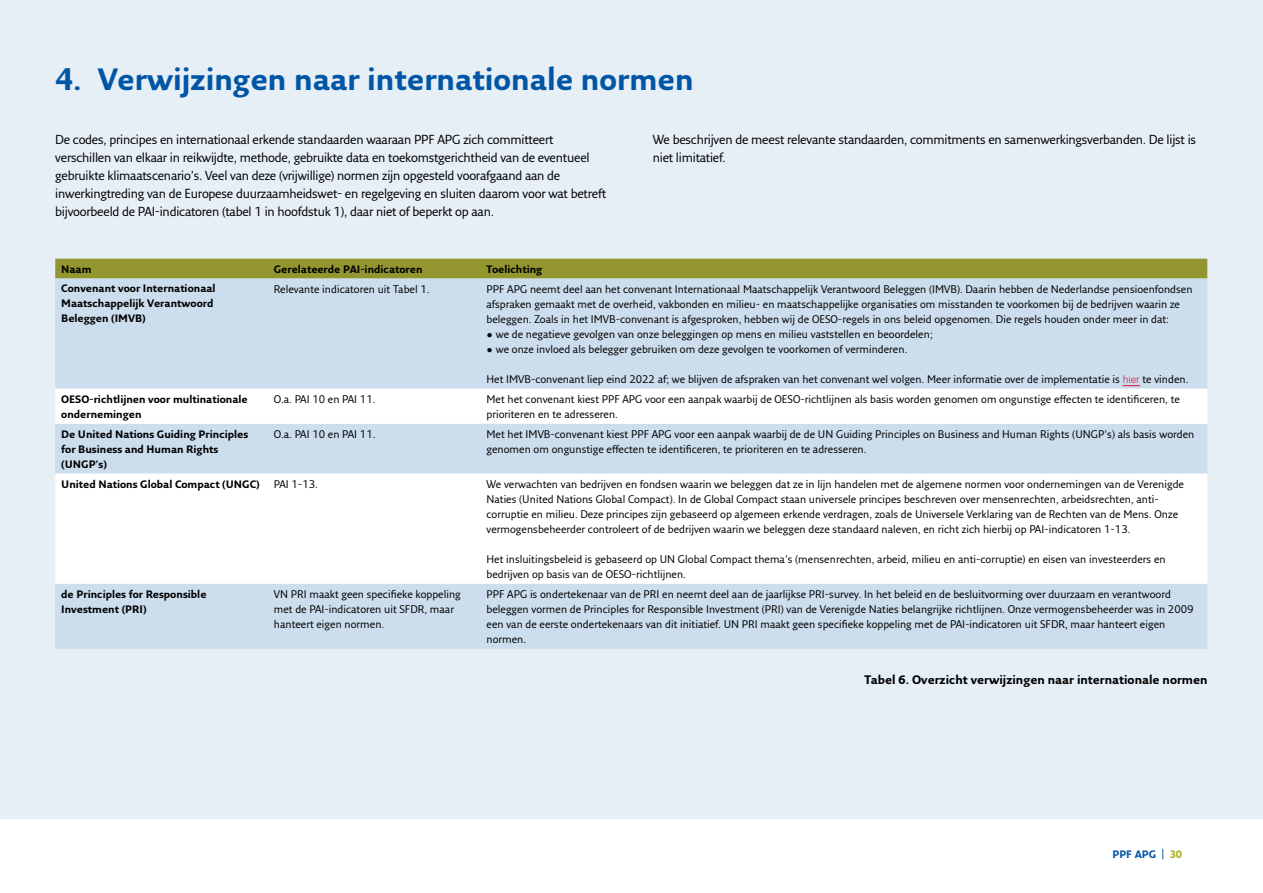
<style>
.page{position:relative;width:1263px;height:893px;background:#fff}
.page>*{position:absolute;margin:0;border:0;box-sizing:border-box;transform-origin:0 0}
.t1{font:700 30px "Fresco Sans Plus Pro";color:#0056a4}
.t2{font:12.75px/18px "Fresco Sans Pro";letter-spacing:-.02em;color:#000}
.t3{font:700 12px "Fresco Sans Plus Pro";color:#000}
.t4{font:10.8px/15px "Fresco Sans Pro";color:#000}
.t5{font:700 10.5px/15px "Fresco Sans Plus Pro";color:#000}
.t6{font:700 10.5px "Fresco Sans Plus Pro";color:#0056a4}
.s1{font-family:"Calibre";font-weight:300;font-size:12px;color:#dd0b2b}
.s2{color:#adaf1b}
</style>
<div class="page">
<div style="left:0;top:0;width:1263px;height:819px;background:#e6eef6"></div>
<div style="left:55px;top:259px;width:1152px;height:20px;background:#93952e"></div>
<div style="left:55px;top:279px;width:1152px;height:370px;background:#ccdded"></div>
<svg style="left:55px;top:389px;width:1152px;height:195px;fill:#fff"></svg>
<svg style="left:1123px;top:385px;width:17px;height:1px"></svg>
<h1 class="t1" style="left:55px;top:60px;width:640px">4. Verwijzingen naar internationale normen</h1>
<p class="t2" style="left:55px;top:130px;width:552px">De codes, principes en internationaal erkende standaarden waaraan PPF APG zich committeert verschillen van elkaar in reikwijdte, methode, gebruikte data en toekomstgerichtheid van de eventueel gebruikte klimaatscenario’s. Veel van deze (vrijwillige) normen zijn opgesteld voorafgaand aan de inwerkingtreding van de Europese duurzaamheidswet- en regelgeving en sluiten daarom voor wat betreft bijvoorbeeld de PAI-indicatoren (tabel 1 in hoofdstuk 1), daar niet of beperkt op aan.</p>
<p class="t2" style="left:653px;top:130px;width:545px">We beschrijven de meest relevante standaarden, commitments en samenwerkingsverbanden. De lijst is niet limitatief.</p>
<p class="t5" style="left:61px;top:261px;width:32px">Naam</p>
<p class="t5" style="left:274px;top:261px;width:150px">Gerelateerde PAI-indicatoren</p>
<p class="t5" style="left:486px;top:261px;width:57px">Toelichting</p>
<p class="t5" style="left:61px;top:281px;width:156px">Convenant voor Internationaal<br>Maatschappelijk Verantwoord<br>Beleggen (IMVB)</p>
<p class="t4" style="left:274px;top:281px;width:157px">Relevante indicatoren uit Tabel 1.</p>
<p class="t4" style="left:486px;top:281px;width:707px">PPF APG neemt deel aan het convenant Internationaal Maatschappelijk Verantwoord Beleggen (IMVB). Daarin hebben de Nederlandse pensioenfondsen afspraken gemaakt met de overheid, vakbonden en milieu- en maatschappelijke organisaties om misstanden te voorkomen bij de bedrijven waarin ze beleggen. Zoals in het IMVB-convenant is afgesproken, hebben wij de OESO-regels in ons beleid opgenomen. Die regels houden onder meer in dat:</p>
<p class="t4" style="left:486px;top:326px;width:448px">• we de negatieve gevolgen van onze beleggingen op mens en milieu vaststellen en beoordelen;</p>
<p class="t4" style="left:486px;top:341px;width:422px">• we onze invloed als belegger gebruiken om deze gevolgen te voorkomen of verminderen.</p>
<p class="t4" style="left:486px;top:371px;width:703px">Het IMVB-convenant liep eind 2022 af; we blijven de afspraken van het convenant wel volgen. Meer informatie over de implementatie is <span class="s1">hier</span> te vinden.</p>
<p class="t5" style="left:61px;top:391px;width:188px">OESO-richtlijnen voor multinationale ondernemingen</p>
<p class="t4" style="left:274px;top:391px;width:103px">O.a. PAI 10 en PAI 11.</p>
<p class="t4" style="left:486px;top:391px;width:695px">Met het convenant kiest PPF APG voor een aanpak waarbij de OESO-richtlijnen als basis worden genomen om ongunstige effecten te identificeren, te prioriteren en te adresseren.</p>
<p class="t5" style="left:61px;top:426px;width:189px">De United Nations Guiding Principles for Business and Human Rights (UNGP’s)</p>
<p class="t4" style="left:274px;top:426px;width:103px">O.a. PAI 10 en PAI 11.</p>
<p class="t4" style="left:486px;top:426px;width:709px">Met het IMVB-convenant kiest PPF APG voor een aanpak waarbij de de UN Guiding Principles on Business and Human Rights (UNGP’s) als basis worden genomen om ongunstige effecten te identificeren, te prioriteren en te adresseren.</p>
<p class="t5" style="left:61px;top:476px;width:200px">United Nations Global Compact (UNGC)</p>
<p class="t4" style="left:274px;top:476px;width:46px">PAI 1-13.</p>
<p class="t4" style="left:486px;top:476px;width:699px">We verwachten van bedrijven en fondsen waarin we beleggen dat ze in lijn handelen met de algemene normen voor ondernemingen van de Verenigde Naties (United Nations Global Compact). In de Global Compact staan universele principes beschreven over mensenrechten, arbeidsrechten, anti&shy;corruptie en milieu. Deze principes zijn gebaseerd op algemeen erkende verdragen, zoals de Universele Verklaring van de Rechten van de Mens. Onze vermogensbeheerder controleert of de bedrijven waarin we beleggen deze standaard naleven, en richt zich hierbij op PAI-indicatoren 1-13.</p>
<p class="t4" style="left:486px;top:551px;width:681px">Het insluitingsbeleid is gebaseerd op UN Global Compact thema’s (mensenrechten, arbeid, milieu en anti-corruptie) en eisen van investeerders en bedrijven op basis van de OESO-richtlijnen.</p>
<p class="t5" style="left:61px;top:586px;width:147px">de Principles for Responsible<br>Investment (PRI)</p>
<p class="t4" style="left:274px;top:586px;width:188px">VN PRI maakt geen specifieke koppeling met de PAI-indicatoren uit SFDR, maar hanteert eigen normen.</p>
<p class="t4" style="left:486px;top:586px;width:709px">PPF APG is ondertekenaar van de PRI en neemt deel aan de jaarlijkse PRI-survey. In het beleid en de besluitvorming over duurzaam en verantwoord beleggen vormen de Principles for Responsible Investment (PRI) van de Verenigde Naties belangrijke richtlijnen. Onze vermogensbeheerder was in 2009 een van de eerste ondertekenaars van dit initiatief. UN PRI maakt geen specifieke koppeling met de PAI-indicatoren uit SFDR, maar hanteert eigen normen.</p>
<p class="t3" style="left:864px;top:672px;width:345px">Tabel 6. Overzicht verwijzingen naar internationale normen</p>
<p class="t6" style="left:1112px;top:848px;width:71px">PPF APG | <span class="s2">30</span></p>
</div>
